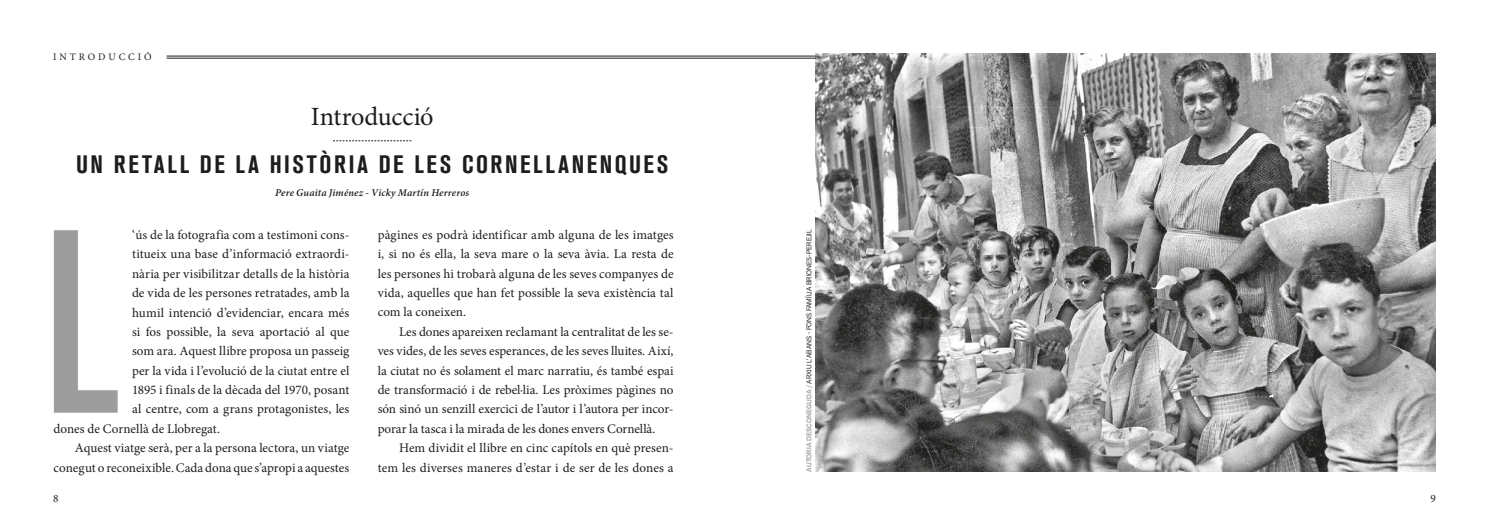
<style>
.page{position:relative;width:1489px;height:525px;background:#fff}
.page>*{position:absolute;margin:0;border:0;box-sizing:border-box;transform-origin:0 0}
.t1{font:500 condensed 258.12px "Akzidenz Grotesk BQ";color:#9d9d9d}
.t2{font:26.25px "Minion Pro";letter-spacing:-.005em;color:#1d1d1b}
.t3{font:700 condensed 25px "Akzidenz Grotesk BQ";letter-spacing:.105em;color:#1d1d1b}
.t4{font:13.12px/19.4px "Minion Pro";color:#1d1d1b;text-align:justify}
.t5{font:11.25px "Minion Pro";color:#1d1d1b}
.t6{font:italic 600 10.38px "Minion Pro";letter-spacing:.015em;color:#1d1d1b}
.t7{font:10px "Minion Pro";letter-spacing:.29em;color:#1d1d1b}
.t8{font:6.88px "Akzid Grtsk Next";color:#1d1d1b}
.s1{font-weight:500;color:#9d9d9d}
</style>
<div class="page">
<img style="left:815px;top:53px;width:620px;height:418px">
<svg style="left:333px;top:140px;width:78px;height:1px"></svg>
<hr style="left:167px;top:56px;width:648px;height:1px;background:#1d1d1b">
<hr style="left:167px;top:58px;width:648px;height:1px;background:#1d1d1b">
<p class="t7" style="left:53px;top:50px;width:100px">INTRODUCCIÓ</p>
<h2 class="t2" style="left:311px;top:99px;width:124px">Introducció</h2>
<h3 class="t3" style="left:76px;top:150px;width:593px">UN RETALL DE LA HISTÒRIA DE LES CORNELLANENQUES</h3>
<p class="t6" style="left:275px;top:185px;width:195px">Pere Guaita Jiménez - Vicky Martín Herreros</p>
<h1 class="t1" style="left:43px;top:177px;width:77px">L</h1>
<p class="t4" style="left:132px;top:225px;width:219px">‘ús de la fotografia com a testimoni cons-</p>
<p class="t4" style="left:132px;top:244px;width:219px">titueix una base d’informació extraordi-</p>
<p class="t4" style="left:132px;top:264px;width:219px">nària per visibilitzar detalls de la història</p>
<p class="t4" style="left:132px;top:283px;width:219px">de vida de les persones retratades, amb la</p>
<p class="t4" style="left:132px;top:302px;width:219px">humil intenció d’evidenciar, encara més</p>
<p class="t4" style="left:132px;top:322px;width:219px">si fos possible, la seva aportació al que</p>
<p class="t4" style="left:132px;top:341px;width:219px">som ara. Aquest llibre proposa un passeig</p>
<p class="t4" style="left:132px;top:360px;width:219px">per la vida i l’evolució de la ciutat entre el</p>
<p class="t4" style="left:132px;top:380px;width:219px">1895 i finals de la dècada del 1970, posant</p>
<p class="t4" style="left:132px;top:399px;width:219px">al centre, com a grans protagonistes, les</p>
<p class="t4" style="left:54px;top:419px;width:168px">dones de Cornellà de Llobregat.</p>
<p class="t4" style="left:75px;top:438px;width:276px">Aquest viatge serà, per a la persona lectora, un viatge</p>
<p class="t4" style="left:54px;top:457px;width:297px">conegut o reconeixible. Cada dona que s’apropi a aquestes</p>
<p class="t4" style="left:378px;top:225px;width:297px">pàgines es podrà identificar amb alguna de les imatges i, si no és ella, la seva mare o la seva àvia. La resta de les persones hi trobarà alguna de les seves companyes de vida, aquelles que han fet possible la seva existència tal com la coneixen.</p>
<p class="t4" style="left:378px;top:322px;width:297px;text-indent:21px">Les dones apareixen reclamant la centralitat de les se&shy;ves vides, de les seves esperances, de les seves lluites. Així, la ciutat no és solament el marc narratiu, és també espai de transformació i de rebel·lia. Les pròximes pàgines no són sinó un senzill exercici de l’autor i l’autora per incor&shy;porar la tasca i la mirada de les dones envers Cornellà.</p>
<p class="t4" style="left:378px;top:438px;width:297px;text-align:right">Hem dividit el llibre en cinc capítols en què presen&shy;tem les diverses maneres d’estar i de ser de les dones a</p>
<p class="t8" style="left:804px;top:471px;width:244px;rotate:-90deg"><span class="s1">AUTORIA DESCONEGUDA /</span> ARXIU L’ABANS - FONS FAMÍLIA BRIONES-PEREJIL</p>
<p class="t5" style="left:53px;top:491px;width:7px">8</p>
<p class="t5" style="left:1430px;top:491px;width:7px">9</p>
</div>
